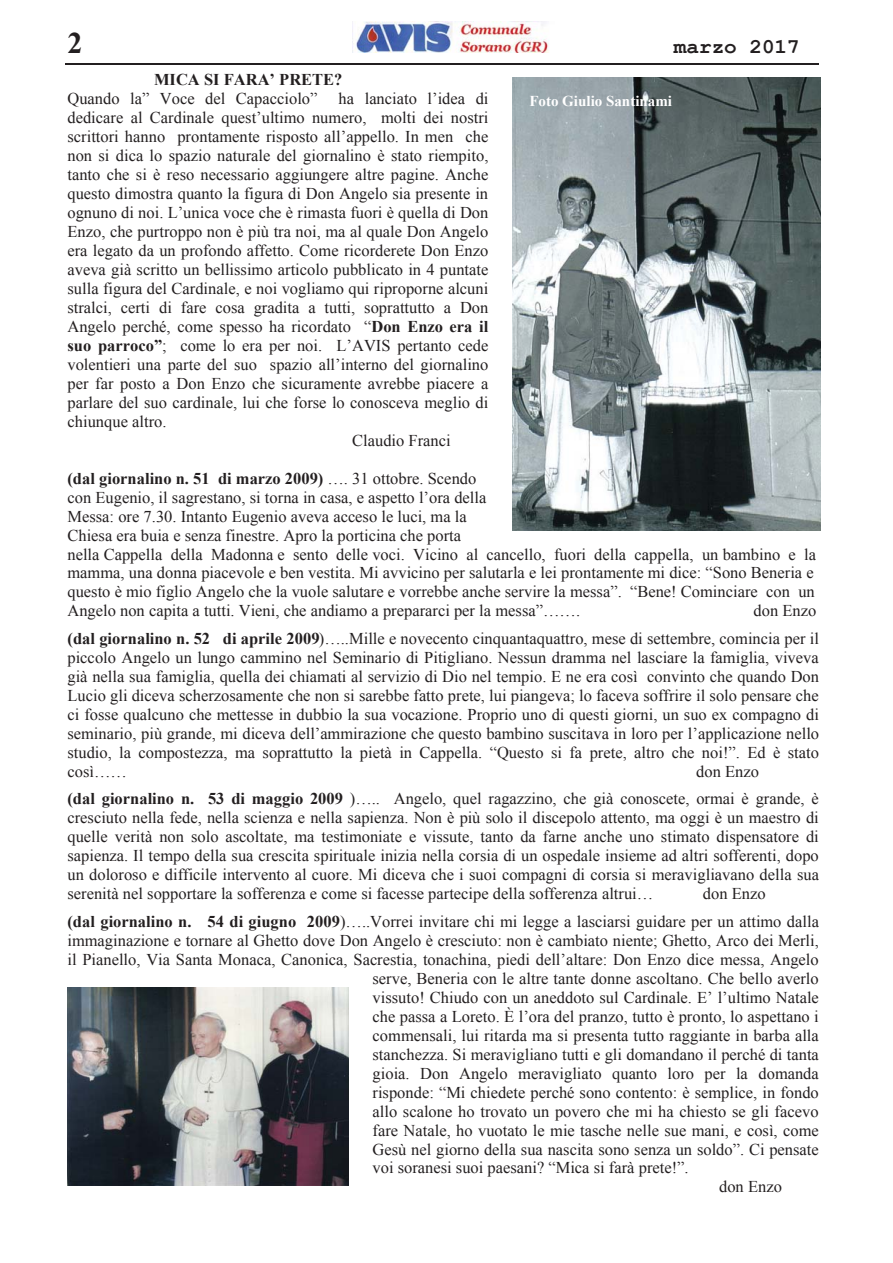
<style>
.page{position:relative;width:893px;height:1263px;background:#fff}
.page>*{position:absolute;margin:0;border:0;box-sizing:border-box;transform-origin:0 0}
.t1{font:700 30px "Times New Roman";color:#231f20}
.t2{font:700 21px "Courier New";color:#231f20}
.t3{font:16.5px/18.9px "Times New Roman";color:#231f20}
.t4{font:700 16.5px "Times New Roman";color:#231f20}
.t5{font:700 15px "Times New Roman";color:#fff}
.s1{font-weight:700}
</style>
<div class="page">
<img style="left:352px;top:22px;width:197px;height:31px">
<hr style="left:65px;top:64px;width:754px;height:1px;background:#231f20">
<img style="left:513px;top:77px;width:308px;height:454px">
<img style="left:67px;top:988px;width:281px;height:198px">
<h1 class="t1" style="left:67px;top:26px;width:16px">2</h1>
<p class="t2" style="left:674px;top:35px;width:127px">marzo 2017</p>
<p class="t4" style="left:154px;top:71px;width:190px">MICA SI FARA’ PRETE?</p>
<p class="t3" style="left:67px;top:89px;width:251px">Quando la” Voce del Capacciolo”</p>
<p class="t3" style="left:339px;top:89px;width:151px">ha lanciato l’idea di</p>
<p class="t3" style="left:67px;top:108px;width:422px">dedicare al Cardinale quest’ultimo numero, molti dei nostri</p>
<p class="t3" style="left:67px;top:127px;width:422px">scrittori hanno prontamente risposto all’appello. In men che</p>
<p class="t3" style="left:67px;top:146px;width:422px">non si dica lo spazio naturale del giornalino è stato riempito,</p>
<p class="t3" style="left:67px;top:165px;width:422px">tanto che si è reso necessario aggiungere altre pagine. Anche</p>
<p class="t3" style="left:67px;top:184px;width:422px">questo dimostra quanto la figura di Don Angelo sia presente in</p>
<p class="t3" style="left:67px;top:203px;width:422px">ognuno di noi. L’unica voce che è rimasta fuori è quella di Don</p>
<p class="t3" style="left:67px;top:222px;width:422px">Enzo, che purtroppo non è più tra noi, ma al quale Don Angelo</p>
<p class="t3" style="left:67px;top:241px;width:422px">era legato da un profondo affetto. Come ricorderete Don Enzo</p>
<p class="t3" style="left:67px;top:260px;width:422px">aveva già scritto un bellissimo articolo pubblicato in 4 puntate</p>
<p class="t3" style="left:67px;top:279px;width:422px">sulla figura del Cardinale, e noi vogliamo qui riproporne alcuni</p>
<p class="t3" style="left:67px;top:298px;width:422px">stralci, certi di fare cosa gradita a tutti, soprattutto a Don</p>
<p class="t3" style="left:67px;top:317px;width:422px">Angelo perché, come spesso ha ricordato “<span class="s1">Don Enzo era il</span></p>
<p class="t3" style="left:67px;top:336px;width:422px"><span class="s1">suo parroco”</span>; come lo era per noi. L’AVIS pertanto cede</p>
<p class="t3" style="left:67px;top:355px;width:422px">volentieri una parte del suo spazio all’interno del giornalino</p>
<p class="t3" style="left:67px;top:374px;width:422px">per far posto a Don Enzo che sicuramente avrebbe piacere a</p>
<p class="t3" style="left:67px;top:393px;width:422px">parlare del suo cardinale, lui che forse lo conosceva meglio di</p>
<p class="t3" style="left:67px;top:412px;width:101px">chiunque altro.</p>
<p class="t3" style="left:352px;top:431px;width:100px">Claudio Franci</p>
<p class="t3" style="left:67px;top:468px;width:750px"><span class="s1">(dal giornalino n. 51 di marzo 2009)</span> …. 31 ottobre. Scendo<br>con Eugenio, il sagrestano, si torna in casa, e aspetto l’ora della<br>Messa: ore 7.30. Intanto Eugenio aveva acceso le luci, ma la<br>Chiesa era buia e senza finestre. Apro la porticina che porta<br>nella Cappella della Madonna e sento delle voci. Vicino al cancello, fuori della cappella, un bambino e la mamma, una donna piacevole e ben vestita. Mi avvicino per salutarla e lei prontamente mi dice: “Sono Beneria e questo è mio figlio Angelo che la vuole salutare e vorrebbe anche servire la messa”. “Bene! Cominciare con un Angelo non capita a tutti. Vieni, che andiamo a prepararci per la messa”…….</p>
<p class="t5" style="left:529px;top:93px;width:144px">Foto Giulio Santinami</p>
<p class="t3" style="left:67px;top:597px;width:753px;line-height:27.6px;text-align:right">don Enzo<br><span class="s1">(dal giornalino n. 52 di aprile 2009</span>)…..Mille e novecento cinquantaquattro, mese di settembre, comincia per il</p>
<p class="t3" style="left:67px;top:648px;width:753px;text-align:justify">piccolo Angelo un lungo cammino nel Seminario di Pitigliano. Nessun dramma nel lasciare la famiglia, viveva già nella sua famiglia, quella dei chiamati al servizio di Dio nel tempio. E ne era così convinto che quando Don Lucio gli diceva scherzosamente che non si sarebbe fatto prete, lui piangeva; lo faceva soffrire il solo pensare che ci fosse qualcuno che mettesse in dubbio la sua vocazione. Proprio uno di questi giorni, un suo ex compagno di seminario, più grande, mi diceva dell’ammirazione che questo bambino suscitava in loro per l’applicazione nello studio, la compostezza, ma soprattutto la pietà in Cappella. “Questo si fa prete, altro che noi!”. Ed è stato così……</p>
<p class="t3" style="left:67px;top:757px;width:753px;line-height:27.6px;text-indent:629px">don Enzo<br><span class="s1">(dal giornalino n. 53 di maggio 2009</span> )….. Angelo, quel ragazzino, che già conoscete, ormai è grande, è</p>
<p class="t3" style="left:67px;top:808px;width:753px;text-align:justify">cresciuto nella fede, nella scienza e nella sapienza. Non è più solo il discepolo attento, ma oggi è un maestro di quelle verità non solo ascoltate, ma testimoniate e vissute, tanto da farne anche uno stimato dispensatore di sapienza. Il tempo della sua crescita spirituale inizia nella corsia di un ospedale insieme ad altri sofferenti, dopo un doloroso e difficile intervento al cuore. Mi diceva che i suoi compagni di corsia si meravigliavano della sua serenità nel sopportare la sofferenza e come si facesse partecipe della sofferenza altrui…</p>
<p class="t3" style="left:67px;top:880px;width:753px;line-height:27.6px;text-indent:635px">don Enzo<br><span class="s1">(dal giornalino n. 54 di giugno 2009</span>)…..Vorrei invitare chi mi legge a lasciarsi guidare per un attimo dalla</p>
<p class="t3" style="left:67px;top:931px;width:753px">immaginazione e tornare al Ghetto dove Don Angelo è cresciuto: non è cambiato niente; Ghetto, Arco dei Merli,</p>
<p class="t3" style="left:67px;top:950px;width:753px">il Pianello, Via Santa Monaca, Canonica, Sacrestia, tonachina, piedi dell’altare: Don Enzo dice messa, Angelo</p>
<p class="t3" style="left:372px;top:969px;width:448px">serve, Beneria con le altre tante donne ascoltano. Che bello averlo</p>
<p class="t3" style="left:372px;top:988px;width:448px">vissuto! Chiudo con un aneddoto sul Cardinale. E’ l’ultimo Natale</p>
<p class="t3" style="left:372px;top:1007px;width:448px">che passa a Loreto. È l’ora del pranzo, tutto è pronto, lo aspettano i</p>
<p class="t3" style="left:372px;top:1026px;width:448px">commensali, lui ritarda ma si presenta tutto raggiante in barba alla</p>
<p class="t3" style="left:372px;top:1045px;width:448px">stanchezza. Si meravigliano tutti e gli domandano il perché di tanta</p>
<p class="t3" style="left:372px;top:1064px;width:448px">gioia. Don Angelo meravigliato quanto loro per la domanda</p>
<p class="t3" style="left:372px;top:1083px;width:448px">risponde: “Mi chiedete perché sono contento: è semplice, in fondo</p>
<p class="t3" style="left:372px;top:1102px;width:448px">allo scalone ho trovato un povero che mi ha chiesto se gli facevo</p>
<p class="t3" style="left:372px;top:1121px;width:448px">fare Natale, ho vuotato le mie tasche nelle sue mani, e così, come</p>
<p class="t3" style="left:372px;top:1139px;width:448px">Gesù nel giorno della sua nascita sono senza un soldo”. Ci pensate</p>
<p class="t3" style="left:372px;top:1158px;width:318px">voi soranesi suoi paesani? “Mica si farà prete!”.</p>
<p class="t3" style="left:719px;top:1177px;width:64px">don Enzo</p>
</div>
